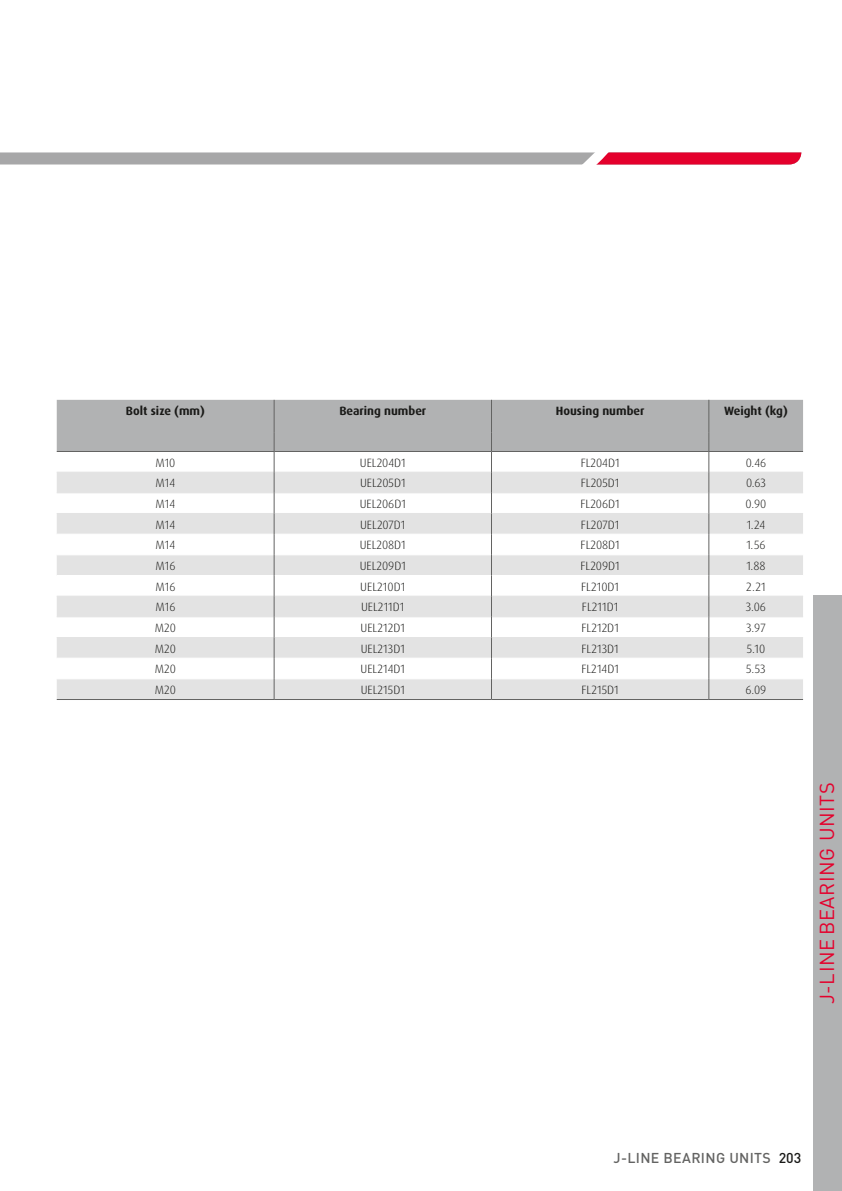
<style>
.page{position:relative;width:842px;height:1191px;background:#fff}
.page>*{position:absolute;margin:0;border:0;box-sizing:border-box;transform-origin:0 0}
.t1{font:20px "DIN";letter-spacing:.03em;color:#e4002c}
.t2{font:500 14.2px "DIN";letter-spacing:.025em;color:#636362}
.t3{font:300 12px "Dax Pro";color:#1a1a18}
.t4{font:700 12px "Dax";color:#1a1a18}
.s1{color:#1a1a18}
</style>
<div class="page">
<div style="left:814px;top:595px;width:28px;height:596px;background:#b1b2b3"></div>
<svg style="left:0;top:152px;width:801px;height:13px"></svg>
<svg style="left:57px;top:400px;width:746px;height:299px"></svg>
<hr style="left:491px;top:451px;width:218px;height:1px;background:#636362">
<hr style="left:709px;top:451px;width:94px;height:1px;background:#636362">
<hr style="left:57px;top:699px;width:217px;height:1px;background:#636362">
<hr style="left:274px;top:699px;width:217px;height:1px;background:#636362">
<hr style="left:491px;top:699px;width:218px;height:1px;background:#636362">
<hr style="left:709px;top:699px;width:94px;height:1px;background:#636362">
<p class="t4" style="left:126px;top:404px;width:80px">Bolt size (mm)</p>
<p class="t4" style="left:339px;top:404px;width:88px">Bearing number</p>
<p class="t4" style="left:556px;top:404px;width:90px">Housing number</p>
<p class="t4" style="left:724px;top:404px;width:65px">Weight (kg)</p>
<p class="t3" style="left:155px;top:454px;width:22px">M10</p>
<p class="t3" style="left:360px;top:454px;width:47px">UEL204D1</p>
<p class="t3" style="left:581px;top:454px;width:40px">FL204D1</p>
<p class="t3" style="left:746px;top:454px;width:22px">0.46</p>
<p class="t3" style="left:156px;top:475px;width:21px">M14</p>
<p class="t3" style="left:360px;top:475px;width:47px">UEL205D1</p>
<p class="t3" style="left:581px;top:475px;width:40px">FL205D1</p>
<p class="t3" style="left:746px;top:475px;width:21px">0.63</p>
<p class="t3" style="left:156px;top:496px;width:21px">M14</p>
<p class="t3" style="left:360px;top:496px;width:48px">UEL206D1</p>
<p class="t3" style="left:580px;top:496px;width:41px">FL206D1</p>
<p class="t3" style="left:746px;top:496px;width:22px">0.90</p>
<p class="t3" style="left:156px;top:516px;width:21px">M14</p>
<p class="t3" style="left:360px;top:516px;width:47px">UEL207D1</p>
<p class="t3" style="left:581px;top:516px;width:40px">FL207D1</p>
<p class="t3" style="left:747px;top:516px;width:20px">1.24</p>
<p class="t3" style="left:156px;top:537px;width:21px">M14</p>
<p class="t3" style="left:360px;top:537px;width:48px">UEL208D1</p>
<p class="t3" style="left:581px;top:537px;width:41px">FL208D1</p>
<p class="t3" style="left:746px;top:537px;width:21px">1.56</p>
<p class="t3" style="left:155px;top:558px;width:22px">M16</p>
<p class="t3" style="left:360px;top:558px;width:48px">UEL209D1</p>
<p class="t3" style="left:580px;top:558px;width:41px">FL209D1</p>
<p class="t3" style="left:746px;top:558px;width:21px">1.88</p>
<p class="t3" style="left:155px;top:578px;width:22px">M16</p>
<p class="t3" style="left:360px;top:578px;width:46px">UEL210D1</p>
<p class="t3" style="left:581px;top:578px;width:40px">FL210D1</p>
<p class="t3" style="left:746px;top:578px;width:21px">2.21</p>
<p class="t3" style="left:155px;top:599px;width:22px">M16</p>
<p class="t3" style="left:361px;top:599px;width:45px">UEL211D1</p>
<p class="t3" style="left:582px;top:599px;width:38px">FL211D1</p>
<p class="t3" style="left:746px;top:599px;width:22px">3.06</p>
<p class="t3" style="left:155px;top:620px;width:23px">M20</p>
<p class="t3" style="left:361px;top:620px;width:46px">UEL212D1</p>
<p class="t3" style="left:581px;top:620px;width:39px">FL212D1</p>
<p class="t3" style="left:746px;top:620px;width:21px">3.97</p>
<p class="t3" style="left:155px;top:640px;width:23px">M20</p>
<p class="t3" style="left:361px;top:640px;width:46px">UEL213D1</p>
<p class="t3" style="left:581px;top:640px;width:39px">FL213D1</p>
<p class="t3" style="left:747px;top:640px;width:20px">5.10</p>
<p class="t3" style="left:155px;top:661px;width:23px">M20</p>
<p class="t3" style="left:360px;top:661px;width:46px">UEL214D1</p>
<p class="t3" style="left:581px;top:661px;width:39px">FL214D1</p>
<p class="t3" style="left:746px;top:661px;width:21px">5.53</p>
<p class="t3" style="left:155px;top:682px;width:23px">M20</p>
<p class="t3" style="left:361px;top:682px;width:46px">UEL215D1</p>
<p class="t3" style="left:581px;top:682px;width:39px">FL215D1</p>
<p class="t3" style="left:746px;top:682px;width:22px">6.09</p>
<h1 class="t1" style="left:814px;top:1004px;width:223px;rotate:-90deg">J-LINE BEARING UNITS</h1>
<p class="t2" style="left:613px;top:1149px;width:189px">J-LINE BEARING UNITS <span class="s1">203</span></p>
</div>
